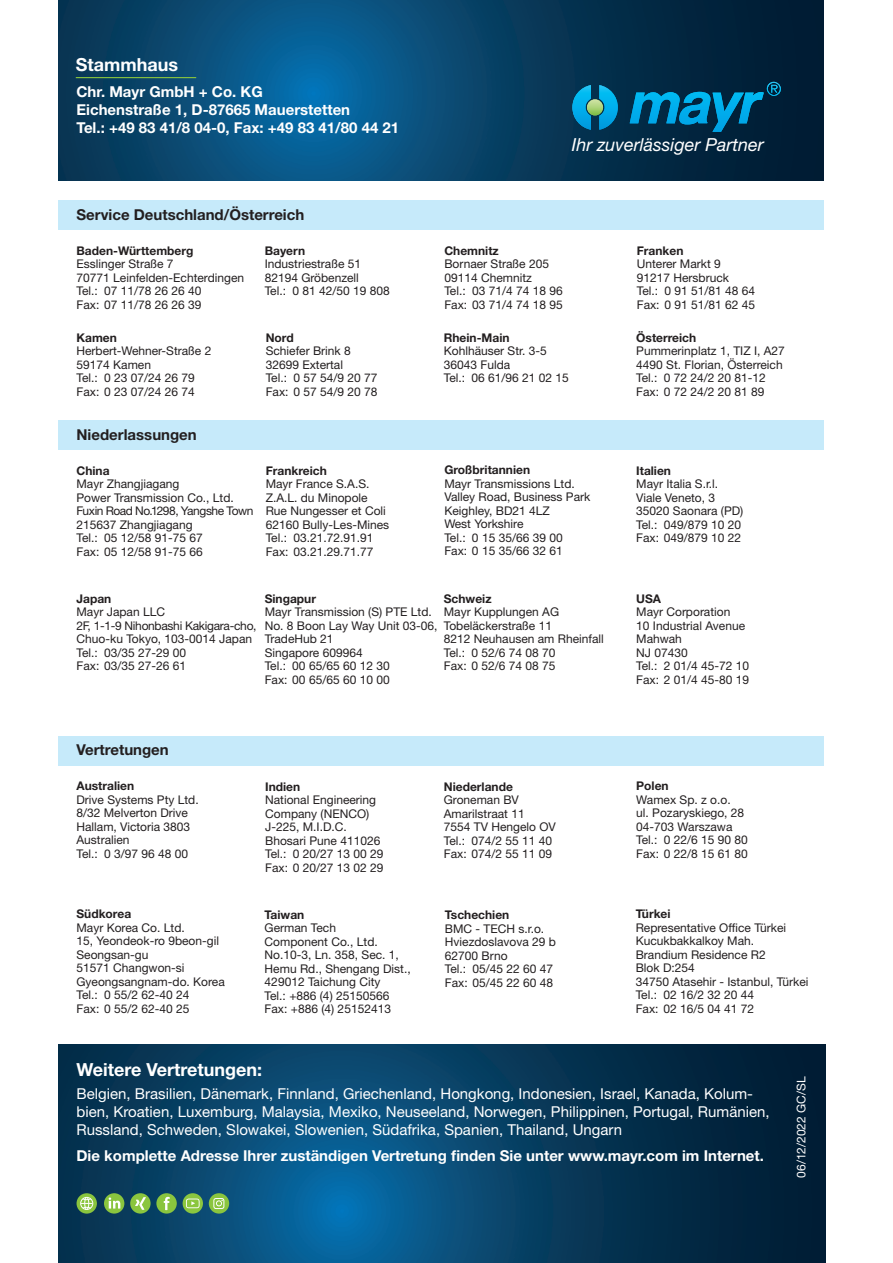
<style>
.page{position:relative;width:893px;height:1263px;background:#fff}
.page>*{position:absolute;margin:0;border:0;box-sizing:border-box;transform-origin:0 0}
.t1{font:700 18px "Helvetica Neue LT Pro";color:#fff}
.t2{font:italic 18px "Helvetica Neue LT Pro";color:#fff}
.t3{font:15px/18px "Helvetica Neue LT Pro";color:#fff}
.t4{font:700 15px/18px "Helvetica Neue LT Pro";color:#fff}
.t5{font:700 15px "Helvetica Neue LT Pro";color:#231f20}
.t6{font:12px/13.5px "Helvetica Neue LT Pro";color:#231f20}
.t7{font:700 12px "Helvetica Neue LT Pro";color:#231f20}
.t8{font:12px "Helvetica Neue LT Pro";color:#fff}
</style>
<div class="page">
<img style="left:58px;top:1044px;width:767px;height:219px">
<img style="left:58px;top:0;width:766px;height:181px">
<div style="left:58px;top:200px;width:766px;height:30px;background:#c6eafa"></div>
<div style="left:58px;top:736px;width:766px;height:30px;background:#c6eafa"></div>
<div style="left:58px;top:420px;width:766px;height:30px;background:#c6eafa"></div>
<svg style="left:572px;top:85px;width:46px;height:45px"></svg>
<svg style="left:587px;top:99px;width:16px;height:16px"></svg>
<svg style="left:630px;top:82px;width:151px;height:50px"></svg>
<div style="left:156px;top:1193px;width:21px;height:20px;background:#8ac53e;border-radius:50%"></div>
<svg style="left:164px;top:1197px;width:6px;height:13px"></svg>
<div style="left:209px;top:1193px;width:20px;height:20px;background:#8ac53e;border-radius:50%"></div>
<svg style="left:216px;top:1200px;width:6px;height:6px"></svg>
<div style="left:213px;top:1198px;width:11px;height:11px;border:1px solid #fff;border-radius:2px"></div>
<svg style="left:104px;top:1193px;width:20px;height:20px"></svg>
<svg style="left:109px;top:1197px;width:11px;height:11px"></svg>
<div style="left:77px;top:1193px;width:20px;height:20px;background:#8ac53e;border-radius:50%"></div>
<div style="left:80px;top:1197px;width:13px;height:13px;border:1px solid #fff;border-radius:50%"></div>
<svg style="left:81px;top:1196px;width:11px;height:14px"></svg>
<div style="left:130px;top:1193px;width:21px;height:20px;background:#8ac53e;border-radius:50%"></div>
<svg style="left:135px;top:1197px;width:11px;height:13px"></svg>
<div style="left:183px;top:1193px;width:20px;height:20px;background:#8bc63f;border-radius:50%"></div>
<svg style="left:186px;top:1198px;width:14px;height:10px"></svg>
<hr style="left:76px;top:77px;width:120px;height:1px;background:#8bc63e">
<h1 class="t1" style="left:76px;top:53px;width:104px">Stammhaus</h1>
<p class="t4" style="left:77px;top:82px;width:324px">Chr. Mayr GmbH + Co. KG<br>Eichenstraße 1, D-87665 Mauerstetten<br>Tel.: +49 83 41/8 04-0, Fax: +49 83 41/80 44 21</p>
<p class="t5" style="left:77px;top:205px;width:229px">Service Deutschland/Österreich</p>
<p class="t7" style="left:77px;top:243px;width:118px">Baden-Württemberg</p>
<p class="t6" style="left:77px;top:257px;width:169px">Esslinger Straße 7<br>70771 Leinfelden-Echterdingen<br>Tel.: 07 11/78 26 26 40<br>Fax: 07 11/78 26 26 39</p>
<p class="t7" style="left:265px;top:243px;width:42px">Bayern</p>
<p class="t6" style="left:265px;top:257px;width:127px">Industriestraße 51<br>82194 Gröbenzell<br>Tel.: 0 81 42/50 19 808</p>
<p class="t7" style="left:77px;top:330px;width:42px">Kamen</p>
<p class="t6" style="left:77px;top:344px;width:136px">Herbert-Wehner-Straße 2<br>59174 Kamen<br>Tel.: 0 23 07/24 26 79<br>Fax: 0 23 07/24 26 74</p>
<p class="t7" style="left:266px;top:330px;width:30px">Nord</p>
<p class="t6" style="left:266px;top:344px;width:113px">Schiefer Brink 8<br>32699 Extertal<br>Tel.: 0 57 54/9 20 77<br>Fax: 0 57 54/9 20 78</p>
<p class="t5" style="left:77px;top:425px;width:122px">Niederlassungen</p>
<p class="t7" style="left:77px;top:463px;width:35px">China</p>
<p class="t6" style="left:77px;top:477px;width:178px">Mayr Zhangjiagang<br>Power Transmission Co., Ltd.<br>Fuxin Road No.1298, Yangshe Town<br>215637 Zhangjiagang<br>Tel.: 05 12/58 91-75 67<br>Fax: 05 12/58 91-75 66</p>
<p class="t7" style="left:266px;top:463px;width:63px">Frankreich</p>
<p class="t6" style="left:266px;top:477px;width:125px">Mayr France S.A.S.<br>Z.A.L. du Minopole<br>Rue Nungesser et Coli<br>62160 Bully-Les-Mines<br>Tel.: 03.21.72.91.91<br>Fax: 03.21.29.71.77</p>
<h1 class="t2" style="left:572px;top:133px;width:193px">Ihr zuverlässiger Partner</h1>
<p class="t7" style="left:444px;top:243px;width:56px">Chemnitz</p>
<p class="t6" style="left:444px;top:257px;width:120px">Bornaer Straße 205<br>09114 Chemnitz<br>Tel.: 03 71/4 74 18 96<br>Fax: 03 71/4 74 18 95</p>
<p class="t7" style="left:637px;top:243px;width:48px">Franken</p>
<p class="t6" style="left:637px;top:257px;width:120px">Unterer Markt 9<br>91217 Hersbruck<br>Tel.: 0 91 51/81 48 64<br>Fax: 0 91 51/81 62 45</p>
<p class="t7" style="left:444px;top:330px;width:67px">Rhein-Main</p>
<p class="t6" style="left:444px;top:344px;width:127px">Kohlhäuser Str. 3-5<br>36043 Fulda<br>Tel.: 06 61/96 21 02 15</p>
<p class="t7" style="left:444px;top:463px;width:87px">Großbritannien</p>
<p class="t6" style="left:444px;top:477px;width:148px">Mayr Transmissions Ltd.<br>Valley Road, Business Park<br>Keighley, BD21 4LZ<br>West Yorkshire<br>Tel.: 0 15 35/66 39 00<br>Fax: 0 15 35/66 32 61</p>
<p class="t7" style="left:636px;top:330px;width:61px">Österreich</p>
<p class="t6" style="left:636px;top:344px;width:150px">Pummerinplatz 1, TIZ I, A27<br>4490 St. Florian, Österreich<br>Tel.: 0 72 24/2 20 81-12<br>Fax: 0 72 24/2 20 81 89</p>
<p class="t7" style="left:636px;top:463px;width:36px">Italien</p>
<p class="t6" style="left:636px;top:477px;width:109px">Mayr Italia S.r.l.<br>Viale Veneto, 3<br>35020 Saonara (PD)<br>Tel.: 049/879 10 20<br>Fax: 049/879 10 22</p>
<p class="t7" style="left:77px;top:591px;width:36px">Japan</p>
<p class="t6" style="left:77px;top:605px;width:182px">Mayr Japan LLC<br>2F, 1-1-9 Nihonbashi Kakigara-cho,<br>Chuo-ku Tokyo, 103-0014 Japan<br>Tel.: 03/35 27-29 00<br>Fax: 03/35 27-26 61</p>
<p class="t7" style="left:265px;top:591px;width:53px">Singapur</p>
<p class="t6" style="left:265px;top:605px;width:174px">Mayr Transmission (S) PTE Ltd.<br>No. 8 Boon Lay Way Unit 03-06,<br>TradeHub 21<br>Singapore 609964<br>Tel.: 00 65/65 60 12 30<br>Fax: 00 65/65 60 10 00</p>
<p class="t7" style="left:444px;top:591px;width:49px">Schweiz</p>
<p class="t6" style="left:444px;top:605px;width:162px">Mayr Kupplungen AG<br>Tobeläckerstraße 11<br>8212 Neuhausen am Rheinfall<br>Tel.: 0 52/6 74 08 70<br>Fax: 0 52/6 74 08 75</p>
<p class="t5" style="left:77px;top:740px;width:94px">Vertretungen</p>
<p class="t7" style="left:76px;top:778px;width:59px">Australien</p>
<p class="t6" style="left:76px;top:792px;width:124px">Drive Systems Pty Ltd.<br>8/32 Melverton Drive<br>Hallam, Victoria 3803<br>Australien<br>Tel.: 0 3/97 96 48 00</p>
<p class="t7" style="left:77px;top:907px;width:56px">Südkorea</p>
<p class="t6" style="left:77px;top:921px;width:150px">Mayr Korea Co. Ltd.<br>15, Yeondeok-ro 9beon-gil<br>Seongsan-gu<br>51571 Changwon-si<br>Gyeongsangnam-do. Korea<br>Tel.: 0 55/2 62-40 24<br>Fax: 0 55/2 62-40 25</p>
<p class="t7" style="left:265px;top:779px;width:37px">Indien</p>
<p class="t6" style="left:265px;top:793px;width:120px">National Engineering<br>Company (NENCO)<br>J-225, M.I.D.C.<br>Bhosari Pune 411026<br>Tel.: 0 20/27 13 00 29<br>Fax: 0 20/27 13 02 29</p>
<p class="t7" style="left:265px;top:907px;width:41px">Taiwan</p>
<p class="t6" style="left:265px;top:921px;width:148px">German Tech<br>Component Co., Ltd.<br>No.10-3, Ln. 358, Sec. 1,<br>Hemu Rd., Shengang Dist.,<br>429012 Taichung City<br>Tel.: +886 (4) 25150566<br>Fax: +886 (4) 25152413</p>
<p class="t7" style="left:444px;top:779px;width:71px">Niederlande</p>
<p class="t6" style="left:444px;top:793px;width:114px">Groneman BV<br>Amarilstraat 11<br>7554 TV Hengelo OV<br>Tel.: 074/2 55 11 40<br>Fax: 074/2 55 11 09</p>
<p class="t7" style="left:445px;top:907px;width:66px">Tschechien</p>
<p class="t6" style="left:445px;top:921px;width:113px">BMC - TECH s.r.o.<br>Hviezdoslavova 29 b<br>62700 Brno<br>Tel.: 05/45 22 60 47<br>Fax: 05/45 22 60 48</p>
<p class="t7" style="left:636px;top:591px;width:26px">USA</p>
<p class="t6" style="left:636px;top:605px;width:115px">Mayr Corporation<br>10 Industrial Avenue<br>Mahwah<br>NJ 07430<br>Tel.: 2 01/4 45-72 10<br>Fax: 2 01/4 45-80 19</p>
<p class="t7" style="left:636px;top:778px;width:34px">Polen</p>
<p class="t6" style="left:636px;top:792px;width:113px">Wamex Sp. z o.o.<br>ul. Pozaryskiego, 28<br>04-703 Warszawa<br>Tel.: 0 22/6 15 90 80<br>Fax: 0 22/8 15 61 80</p>
<p class="t7" style="left:636px;top:906px;width:36px">Türkei</p>
<p class="t6" style="left:636px;top:920px;width:174px">Representative Office Türkei<br>Kucukbakkalkoy Mah.<br>Brandium Residence R2<br>Blok D:254<br>34750 Atasehir - Istanbul, Türkei<br>Tel.: 02 16/2 32 20 44<br>Fax: 02 16/5 04 41 72</p>
<h1 class="t1" style="left:77px;top:1058px;width:187px">Weitere Vertretungen:</h1>
<p class="t3" style="left:77px;top:1084px;width:695px">Belgien, Brasilien, Dänemark, Finnland, Griechenland, Hongkong, Indonesien, Israel, Kanada, Kolum&shy;bien, Kroatien, Luxemburg, Malaysia, Mexiko, Neuseeland, Norwegen, Philippinen, Portugal, Rumänien,<br>Russland, Schweden, Slowakei, Slowenien, Südafrika, Spanien, Thailand, Ungarn</p>
<p class="t4" style="left:77px;top:1146px;width:689px">Die komplette Adresse Ihrer zuständigen Vertretung finden Sie unter www.mayr.com im Internet.</p>
<p class="t8" style="left:794px;top:1177px;width:102px;rotate:-90deg">06/12/2022 GC/SL</p>
</div>
